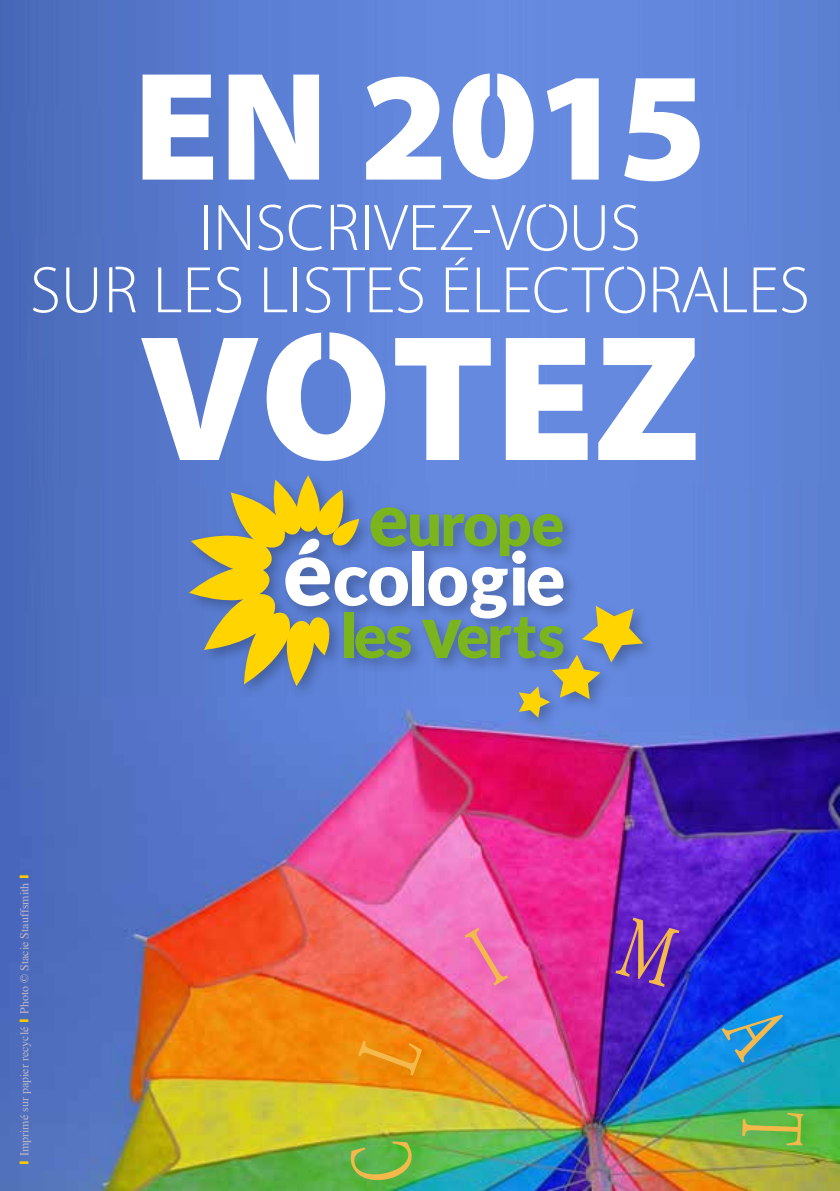
<style>
.page{position:relative;width:840px;height:1191px;background:#fff}
.page>*{position:absolute;margin:0;border:0;box-sizing:border-box;transform-origin:0 0}
.t1{font:900 180.8px "Cleanvertising";color:#fff}
.t2{font:900 155.8px "Cleanvertising";color:#fff}
.t3{font:300 66.4px/62.2px "Cleanvertising";color:#fff;text-align:center}
.t4{font:12px "Times";color:#beb7ca}
.s1{font-family:"Arial";font-weight:900;color:#fecb00}
</style>
<div class="page">
<img style="left:0;top:0;width:839px;height:697px">
<img style="left:0;top:697px;width:839px;height:494px">
<div style="left:345px;top:1136px;width:82px;height:55px;background:#000;opacity:.1"></div>
<div style="left:354px;top:1036px;width:83px;height:55px;background:#000;opacity:.1"></div>
<div style="left:460px;top:923px;width:63px;height:78px;background:#000;opacity:.1"></div>
<div style="left:611px;top:913px;width:83px;height:89px;background:#000;opacity:.1"></div>
<div style="left:717px;top:1010px;width:81px;height:68px;background:#000;opacity:.1"></div>
<div style="left:736px;top:1108px;width:82px;height:53px;background:#000;opacity:.1"></div>
<div style="left:185px;top:472px;width:473px;height:260px;background:#000;opacity:.25"></div>
<svg style="left:189px;top:475px;width:454px;height:243px;background:#8298a7"></svg>
<svg style="left:348px;top:1138px;width:67px;height:46px;background:#57b343"></svg>
<svg style="left:358px;top:1028px;width:64px;height:47px;background:#ee880b"></svg>
<svg style="left:464px;top:927px;width:44px;height:58px;background:#ef6bba"></svg>
<svg style="left:615px;top:917px;width:64px;height:69px;background:#591dbe"></svg>
<svg style="left:721px;top:997px;width:71px;height:65px;background:#1080df"></svg>
<svg style="left:741px;top:1111px;width:62px;height:34px;background:#5cb949"></svg>
<h2 class="t2" style="left:133px;top:0;width:575px">EN 2015</h2>
<h3 class="t3" style="left:30px;top:197px;width:745px">INSCRIVEZ-VOUS<br>SUR LES LISTES ÉLECTORALES</h3>
<h1 class="t1" style="left:139px;top:252px;width:563px">VOTEZ</h1>
<p class="t4" style="left:13px;top:1165px;width:292px;rotate:-90deg"><span class="s1">I</span> Imprimé sur papier recyclé <span class="s1">I</span> Photo © Stacie Stauffsmith <span class="s1">I</span></p>
</div>
